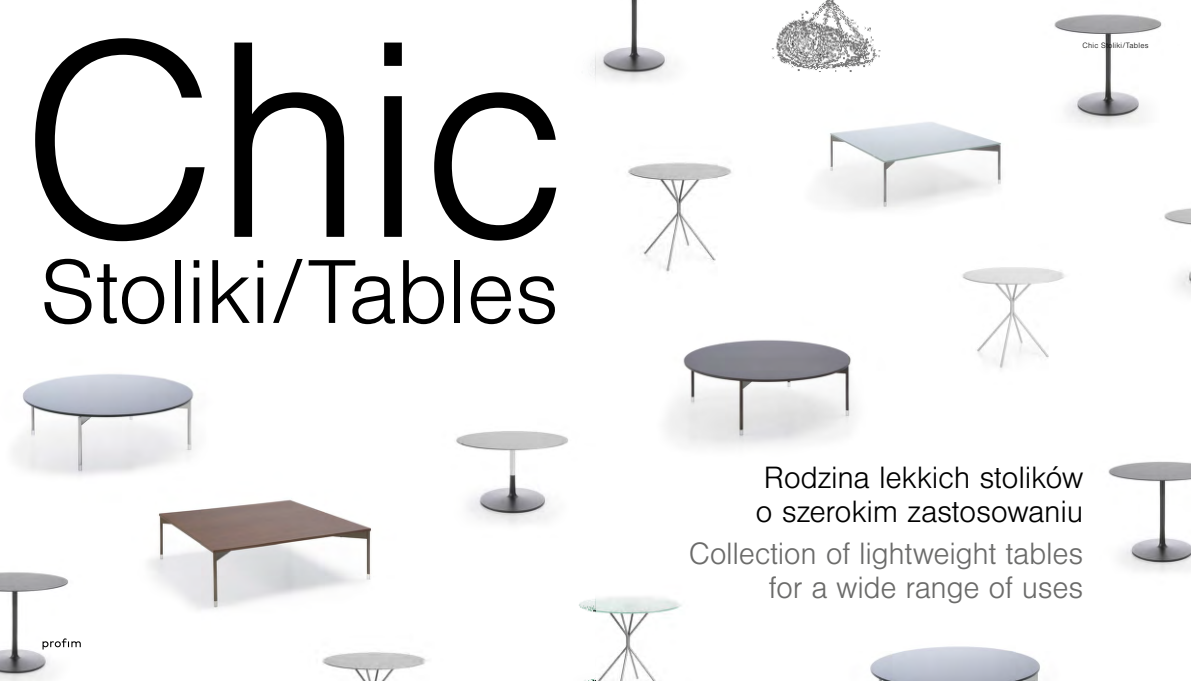
<style>
.page{position:relative;width:1191px;height:681px;background:#fff}
.page>*{position:absolute;margin:0;border:0;box-sizing:border-box;transform-origin:0 0}
.t1{font:300 291px "Nimbus San";color:#000}
.t2{font:300 94px "Nimbus San";letter-spacing:-.01em;color:#000}
.t3{font:300 32px/34px "Nimbus San";letter-spacing:-.01em;color:#6b6b6a;text-align:right}
.t4{font:300 32px/34px "Nimbus San";letter-spacing:-.01em;color:#000}
.t5{font:300 8px "Nimbus San";letter-spacing:.025em;color:#000}
</style>
<div class="page">
<img style="left:590px;top:0;width:80px;height:82px">
<img style="left:0;top:572px;width:68px;height:108px">
<img style="left:13px;top:374px;width:181px;height:102px">
<img style="left:79px;top:454px;width:292px;height:156px">
<img style="left:579px;top:597px;width:103px;height:83px">
<img style="left:13px;top:374px;width:13px;height:52px">
<img style="left:287px;top:582px;width:140px;height:98px">
<img style="left:628px;top:162px;width:104px;height:86px">
<img style="left:456px;top:431px;width:112px;height:94px">
<svg style="left:43px;top:638px;width:38px;height:11px"></svg>
<img style="left:1164px;top:208px;width:27px;height:87px">
<img style="left:1054px;top:14px;width:108px;height:113px">
<img style="left:1108px;top:461px;width:83px;height:111px">
<img style="left:870px;top:527px;width:271px;height:153px">
<img style="left:962px;top:267px;width:103px;height:102px">
<img style="left:771px;top:0;width:110px;height:72px">
<img style="left:821px;top:122px;width:181px;height:88px">
<img style="left:640px;top:248px;width:214px;height:199px">
<div style="left:1137px;top:640px;width:13px;height:12px;background:#fff"></div>
<h1 class="t1" style="left:20px;top:-12px;width:548px">Chic</h1>
<h2 class="t2" style="left:41px;top:242px;width:520px">Stoliki/Tables</h2>
<p class="t5" style="left:1082px;top:41px;width:67px">Chic Stoliki/Tables</p>
<p class="t4" style="left:755px;top:461px;width:329px">Rodzina lekkich stolików o szerokim zastosowaniu</p>
<p class="t3" style="left:689px;top:537px;width:396px">Collection of lightweight tables for a wide range of uses</p>
</div>
